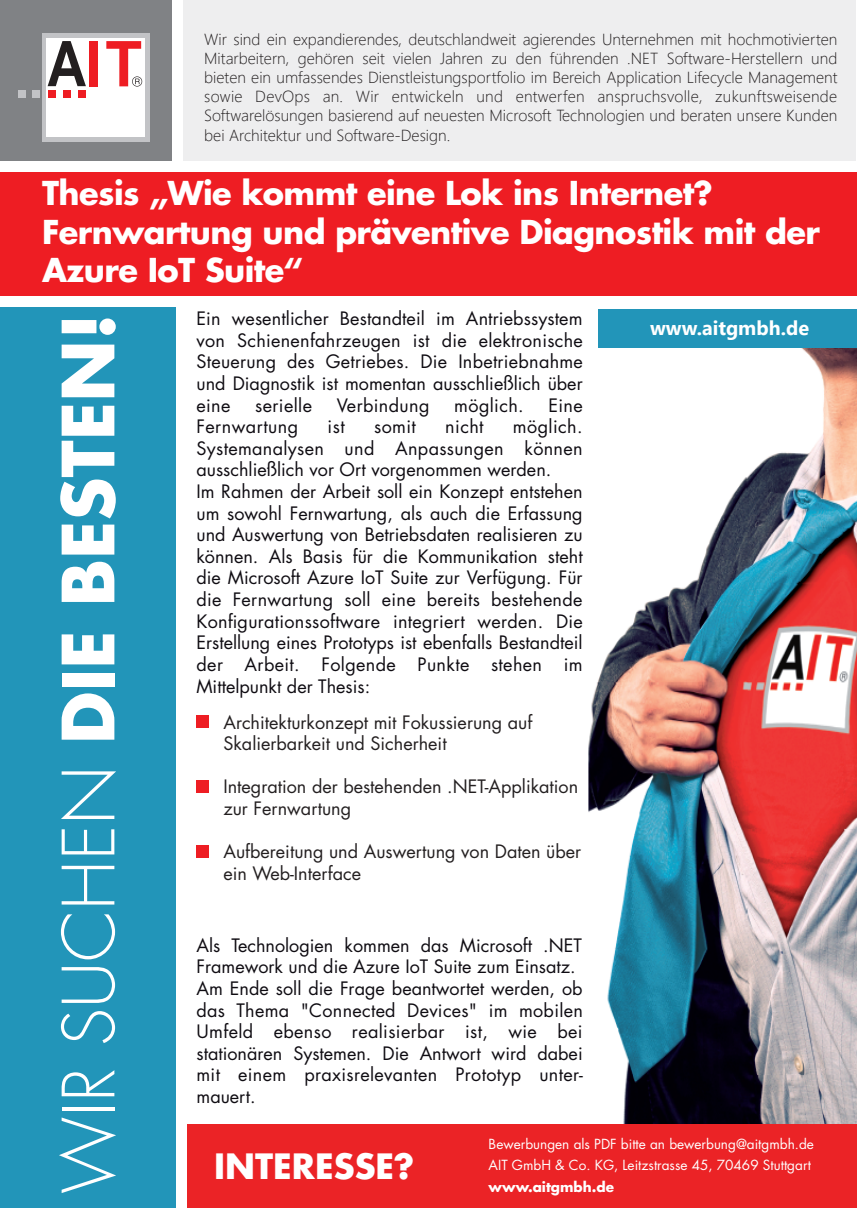
<style>
.page{position:relative;width:857px;height:1208px;background:#fff}
.page>*{position:absolute;margin:0;border:0;box-sizing:border-box;transform-origin:0 0}
.t1{font:700 70px "Futura Std";color:#fff}
.t2{font:700 34px "Futura Std";color:#fff}
.t3{font:700 32px/38.4px "Futura Std";letter-spacing:-.02em;color:#fff}
.t4{font:700 20px "Segoe UI";color:#fff}
.t5{font:18px/21.6px "Futura Std";color:#0f0c12}
.t6{font:18px/21.6px "Futura Std";color:#231f20}
.t7{font:18px "Futura Std";letter-spacing:.02em;color:#0f0c12}
.t8{font:18px "Futura Std";letter-spacing:.025em;color:#0f0c12}
.t9{font:300 16px/19.2px "Segoe UI";color:#231f20;text-align:justify}
.t10{font:13.6px/21.8px "Futura Std";color:#fff}
.t11{font:700 13.6px "Futura Std";color:#fff}
.s1{font-weight:300}
</style>
<div class="page">
<img style="left:588px;top:347px;width:268px;height:777px">
<div style="left:0;top:172px;width:856px;height:124px;background:#ee1d23"></div>
<div style="left:183px;top:0;width:672px;height:161px;background:#eeeeef"></div>
<div style="left:0;top:0;width:171px;height:161px;background:#808285"></div>
<div style="left:42px;top:33px;width:107px;height:108px;background:#c2c3c6"></div>
<div style="left:46px;top:38px;width:99px;height:98px;background:#fff"></div>
<svg style="left:48px;top:41px;width:38px;height:45px"></svg>
<div style="left:89px;top:41px;width:9px;height:45px;background:#ee1d23"></div>
<div style="left:78px;top:90px;width:8px;height:8px;background:#ee1d23"></div>
<div style="left:63px;top:90px;width:8px;height:8px;background:#ee1d23"></div>
<div style="left:48px;top:90px;width:8px;height:8px;background:#ee1d23"></div>
<svg style="left:106px;top:41px;width:36px;height:46px"></svg>
<div style="left:32px;top:90px;width:8px;height:8px;background:#c2c3c6"></div>
<div style="left:18px;top:90px;width:8px;height:8px;background:#c2c3c6"></div>
<div style="left:598px;top:309px;width:258px;height:38px;background:#2295b9"></div>
<div style="left:0;top:308px;width:175px;height:900px;background:#2295b9"></div>
<div style="left:187px;top:1124px;width:669px;height:84px;background:#eb2326"></div>
<div style="left:196px;top:715px;width:12px;height:12px;background:#ee1d23"></div>
<div style="left:196px;top:781px;width:12px;height:12px;background:#ee1d23"></div>
<div style="left:196px;top:845px;width:12px;height:12px;background:#ee1d23"></div>
<p class="t9" style="left:204px;top:29px;width:634px">Wir sind ein expandierendes, deutschlandweit agierendes Unternehmen mit hochmotivierten Mitarbeitern, gehören seit vielen Jahren zu den führenden .NET Software-Herstellern und bieten ein umfassendes Dienstleistungsportfolio im Bereich Application Lifecycle Management sowie DevOps an. Wir entwickeln und entwerfen anspruchsvolle, zukunftsweisende Softwarelösungen basierend auf neuesten Microsoft Technologien und beraten unsere Kunden bei Architektur und Software-Design.</p>
<h3 class="t3" style="left:42px;top:174px;width:778px">Thesis „Wie kommt eine Lok ins Internet?<br>Fernwartung und präventive Diagnostik mit der<br>Azure IoT Suite“</h3>
<h1 class="t1" style="left:41px;top:1194px;width:882px;rotate:-90deg"><span class="s1">WIR SUCHEN</span> DIE BESTEN!</h1>
<p class="t5" style="left:196px;top:308px;width:388px;text-align:justify">Ein wesentlicher Bestandteil im Antriebssystem von Schienenfahrzeugen ist die elektronische Steuerung des Getriebes. Die Inbetriebnahme und Diagnostik ist momentan ausschließlich über eine</p>
<p class="t7" style="left:255px;top:393px;width:58px">serielle</p>
<p class="t7" style="left:336px;top:393px;width:94px">Verbindung</p>
<p class="t7" style="left:454px;top:393px;width:71px">möglich.</p>
<p class="t5" style="left:548px;top:394px;width:36px">Eine</p>
<p class="t8" style="left:196px;top:415px;width:103px">Fernwartung</p>
<p class="t5" style="left:327px;top:416px;width:19px">ist</p>
<p class="t5" style="left:374px;top:416px;width:43px">somit</p>
<p class="t5" style="left:445px;top:416px;width:40px">nicht</p>
<p class="t5" style="left:196px;top:416px;width:387px;text-indent:316px">möglich.<br>Systemanalysen und Anpassungen können ausschließlich vor Ort vorgenommen werden.<br>Im Rahmen der Arbeit soll ein Konzept entstehen um sowohl Fernwartung, als auch die Erfassung und Auswertung von Betriebsdaten realisieren zu können. Als Basis für die Kommunikation steht die Microsoft Azure IoT Suite zur Verfügung. Für die Fernwartung soll eine bereits bestehende Konfigurationssoftware integriert werden. Die Erstellung eines Prototyps ist ebenfalls Bestandteil der Arbeit. Folgende Punkte stehen im Mittelpunkt der Thesis:</p>
<p class="t6" style="left:223px;top:711px;width:310px">Architekturkonzept mit Fokussierung auf<br>Skalierbarkeit und Sicherheit</p>
<p class="t6" style="left:223px;top:776px;width:356px">Integration der bestehenden .NET-Applikation zur Fernwartung</p>
<p class="t6" style="left:223px;top:841px;width:359px">Aufbereitung und Auswertung von Daten über ein Web-Interface</p>
<p class="t5" style="left:196px;top:934px;width:387px">Als Technologien kommen das Microsoft .NET Framework und die Azure IoT Suite zum Einsatz.<br>Am Ende soll die Frage beantwortet werden, ob das Thema "Connected Devices" im mobilen Umfeld ebenso realisierbar ist, wie bei stationären Systemen. Die Antwort wird dabei mit einem praxisrelevanten Prototyp unter&shy;mauert.</p>
<p class="t4" style="left:649px;top:312px;width:160px">www.aitgmbh.de</p>
<h2 class="t2" style="left:214px;top:1143px;width:202px">INTERESSE?</h2>
<p class="t10" style="left:488px;top:1133px;width:327px">Bewerbungen als PDF bitte an bewerbung@aitgmbh.de<br>AIT GmbH &amp; Co. KG, Leitzstrasse 45, 70469 Stuttgart</p>
<p class="t11" style="left:488px;top:1178px;width:127px">www.aitgmbh.de</p>
</div>
